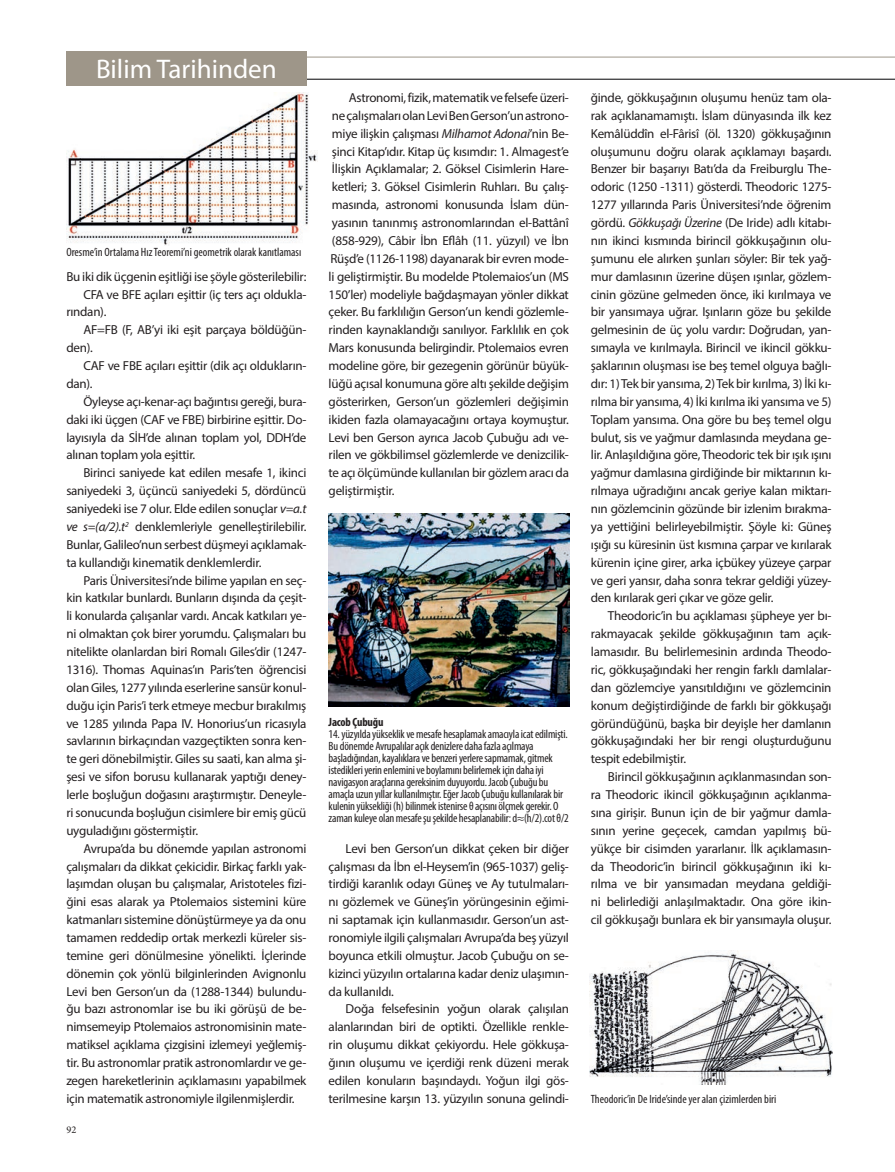
<style>
.page{position:relative;width:895px;height:1172px;background:#fff}
.page>*{position:absolute;margin:0;border:0;box-sizing:border-box;transform-origin:0 0}
.t1{font:27px "Myriad Pro";color:#fff}
.t2{font:13.05px/17.9px "Myriad Pro";letter-spacing:-.02em;color:#231f20;text-align:justify}
.t3{font:condensed 12px/12px "Myriad Pro";letter-spacing:-.015em;color:#231f20}
.t4{font:700 condensed 12px "Myriad Pro";letter-spacing:-.015em;color:#231f20}
.t5{font:10.35px "Minion Pro";color:#231f20}
.s1{font-style:italic}
</style>
<div class="page">
<img style="left:67px;top:93px;width:251px;height:152px">
<img style="left:329px;top:513px;width:241px;height:193px">
<img style="left:589px;top:950px;width:244px;height:134px">
<hr style="left:66px;top:79px;width:829px;height:1px;background:#000103">
<hr style="left:66px;top:57px;width:829px;height:1px;background:#9e9689">
<div style="left:66px;top:51px;width:241px;height:34px;background:#9e9689"></div>
<h1 class="t1" style="left:96px;top:52px;width:182px">Bilim Tarihinden</h1>
<p class="t3" style="left:66px;top:245px;width:236px">Oresme’in Ortalama Hız Teoremi’ni geometrik olarak kanıtlaması</p>
<p class="t2" style="left:66px;top:267px;width:242px">Bu iki dik üçgenin eşitliği ise şöyle gösterilebilir:</p>
<p class="t2" style="left:83px;top:285px;width:224px">CFA ve BFE açıları eşittir (iç ters açı oldukla-</p>
<p class="t2" style="left:66px;top:303px;width:42px">rından).</p>
<p class="t2" style="left:83px;top:321px;width:224px">AF=FB (F, AB’yi iki eşit parçaya böldüğün-</p>
<p class="t2" style="left:66px;top:338px;width:28px">den).</p>
<p class="t2" style="left:83px;top:356px;width:224px">CAF ve FBE açıları eşittir (dik açı oldukların-</p>
<p class="t2" style="left:66px;top:374px;width:28px">dan).</p>
<p class="t2" style="left:83px;top:392px;width:224px">Öyleyse açı-kenar-açı bağıntısı gereği, bura-</p>
<p class="t2" style="left:66px;top:410px;width:242px">daki iki üçgen (CAF ve FBE) birbirine eşittir. Do-</p>
<p class="t2" style="left:66px;top:428px;width:241px">layısıyla da SİH’de alınan toplam yol, DDH’de</p>
<p class="t2" style="left:66px;top:446px;width:130px">alınan toplam yola eşittir.</p>
<p class="t2" style="left:83px;top:463px;width:224px">Birinci saniyede kat edilen mesafe 1, ikinci</p>
<p class="t2" style="left:66px;top:481px;width:241px">saniyedeki 3, üçüncü saniyedeki 5, dördüncü</p>
<p class="t2" style="left:66px;top:499px;width:242px">saniyedeki ise 7 olur. Elde edilen sonuçlar <span class="s1">v=a.t</span></p>
<p class="t2" style="left:66px;top:517px;width:242px"><span class="s1">ve s=(a/2).t</span><sup>2</sup> denklemleriyle genelleştirilebilir.</p>
<p class="t2" style="left:66px;top:535px;width:242px">Bunlar, Galileo’nun serbest düşmeyi açıklamak-</p>
<p class="t2" style="left:66px;top:553px;width:196px">ta kullandığı kinematik denklemlerdir.</p>
<p class="t2" style="left:83px;top:571px;width:224px">Paris Üniversitesi’nde bilime yapılan en seç-</p>
<p class="t2" style="left:66px;top:588px;width:242px">kin katkılar bunlardı. Bunların dışında da çeşit-</p>
<p class="t2" style="left:66px;top:606px;width:242px">li konularda çalışanlar vardı. Ancak katkıları ye-</p>
<p class="t2" style="left:66px;top:624px;width:241px">ni olmaktan çok birer yorumdu. Çalışmaları bu</p>
<p class="t2" style="left:66px;top:642px;width:242px">nitelikte olanlardan biri Romalı Giles’dir (1247-</p>
<p class="t2" style="left:66px;top:660px;width:242px">1316). Thomas Aquinas’ın Paris’ten öğrencisi</p>
<p class="t2" style="left:66px;top:678px;width:242px">olan Giles, 1277 yılında eserlerine sansür konul-</p>
<p class="t2" style="left:66px;top:696px;width:241px">duğu için Paris’i terk etmeye mecbur bırakılmış</p>
<p class="t2" style="left:66px;top:713px;width:242px">ve 1285 yılında Papa IV. Honorius’un ricasıyla</p>
<p class="t2" style="left:66px;top:731px;width:242px">savlarının birkaçından vazgeçtikten sonra ken-</p>
<p class="t2" style="left:66px;top:749px;width:242px">te geri dönebilmiştir. Giles su saati, kan alma şi-</p>
<p class="t2" style="left:66px;top:767px;width:242px">şesi ve sifon borusu kullanarak yaptığı deney-</p>
<p class="t2" style="left:66px;top:785px;width:242px">lerle boşluğun doğasını araştırmıştır. Deneyle-</p>
<p class="t2" style="left:66px;top:803px;width:242px">ri sonucunda boşluğun cisimlere bir emiş gücü</p>
<p class="t2" style="left:66px;top:821px;width:133px">uyguladığını göstermiştir.</p>
<p class="t2" style="left:83px;top:838px;width:225px">Avrupa’da bu dönemde yapılan astronomi</p>
<p class="t2" style="left:66px;top:856px;width:242px">çalışmaları da dikkat çekicidir. Birkaç farklı yak-</p>
<p class="t2" style="left:66px;top:874px;width:241px">laşımdan oluşan bu çalışmalar, Aristoteles fizi-</p>
<p class="t2" style="left:66px;top:892px;width:241px">ğini esas alarak ya Ptolemaios sistemini küre</p>
<p class="t2" style="left:66px;top:910px;width:241px">katmanları sistemine dönüştürmeye ya da onu</p>
<p class="t2" style="left:66px;top:928px;width:242px">tamamen reddedip ortak merkezli küreler sis-</p>
<p class="t2" style="left:66px;top:946px;width:242px">temine geri dönülmesine yönelikti. İçlerinde</p>
<p class="t2" style="left:66px;top:964px;width:242px">dönemin çok yönlü bilginlerinden Avignonlu</p>
<p class="t2" style="left:66px;top:981px;width:242px">Levi ben Gerson’un da (1288-1344) bulundu-</p>
<p class="t2" style="left:66px;top:999px;width:242px">ğu bazı astronomlar ise bu iki görüşü de be-</p>
<p class="t2" style="left:66px;top:1017px;width:242px">nimsemeyip Ptolemaios astronomisinin mate-</p>
<p class="t2" style="left:66px;top:1035px;width:242px">matiksel açıklama çizgisini izlemeyi yeğlemiş-</p>
<p class="t2" style="left:66px;top:1053px;width:242px">tir. Bu astronomlar pratik astronomlardır ve ge-</p>
<p class="t2" style="left:66px;top:1071px;width:241px">zegen hareketlerinin açıklamasını yapabilmek</p>
<p class="t2" style="left:66px;top:1089px;width:230px">için matematik astronomiyle ilgilenmişlerdir.</p>
<p class="t5" style="left:66px;top:1122px;width:11px">92</p>
<p class="t2" style="left:329px;top:88px;width:242px;text-indent:20px">Astronomi, fizik, matematik ve felsefe üzeri&shy;ne çalışmaları olan Levi Ben Gerson’un astrono&shy;miye ilişkin çalışması <span class="s1">Milhamot Adonai</span>’nin Be&shy;şinci Kitap’ıdır. Kitap üç kısımdır: 1. Almagest’e İlişkin Açıklamalar; 2. Göksel Cisimlerin Hare&shy;ketleri; 3. Göksel Cisimlerin Ruhları. Bu çalış&shy;masında, astronomi konusunda İslam dün&shy;yasının tanınmış astronomlarından el-Battânî (858-929), Câbir İbn Eflâh (11. yüzyıl) ve İbn Rüşd’e (1126-1198) dayanarak bir evren mode&shy;li geliştirmiştir. Bu modelde Ptolemaios’un (MS 150’ler) modeliyle bağdaşmayan yönler dikkat çeker. Bu farklılığın Gerson’un kendi gözlemle&shy;rinden kaynaklandığı sanılıyor. Farklılık en çok Mars konusunda belirgindir. Ptolemaios evren modeline göre, bir gezegenin görünür büyük&shy;lüğü açısal konumuna göre altı şekilde değişim gösterirken, Gerson’un gözlemleri değişimin ikiden fazla olamayacağını ortaya koymuştur.<br>Levi ben Gerson ayrıca Jacob Çubuğu adı ve&shy;rilen ve gökbilimsel gözlemlerde ve denizcilik&shy;te açı ölçümünde kullanılan bir gözlem aracı da geliştirmiştir.</p>
<p class="t4" style="left:329px;top:714px;width:56px">Jacob Çubuğu</p>
<p class="t3" style="left:329px;top:728px;width:242px">14. yüzyılda yükseklik ve mesafe hesaplamak amacıyla icat edilmişti.<br>Bu dönemde Avrupalılar açık denizlere daha fazla açılmaya başladığından, kayalıklara ve benzeri yerlere sapmamak, gitmek istedikleri yerin enlemini ve boylamını belirlemek için daha iyi navigasyon araçlarına gereksinim duyuyordu. Jacob Çubuğu bu amaçla uzun yıllar kullanılmıştır. Eğer Jacob Çubuğu kullanılarak bir kulenin yüksekliği (h) bilinmek istenirse θ açısını ölçmek gerekir. O zaman kuleye olan mesafe şu şekilde hesaplanabilir: d≈(h/2).cot θ/2</p>
<p class="t2" style="left:329px;top:838px;width:242px;text-indent:17px">Levi ben Gerson’un dikkat çeken bir diğer çalışması da İbn el-Heysem’in (965-1037) geliş&shy;tirdiği karanlık odayı Güneş ve Ay tutulmaları&shy;nı gözlemek ve Güneş’in yörüngesinin eğimi&shy;ni saptamak için kullanmasıdır. Gerson’un ast&shy;ronomiyle ilgili çalışmaları Avrupa’da beş yüzyıl boyunca etkili olmuştur. Jacob Çubuğu on se&shy;kizinci yüzyılın ortalarına kadar deniz ulaşımın&shy;da kullanıldı.</p>
<p class="t2" style="left:329px;top:999px;width:242px;text-indent:17px">Doğa felsefesinin yoğun olarak çalışılan alanlarından biri de optikti. Özellikle renkle&shy;rin oluşumu dikkat çekiyordu. Hele gökkuşa&shy;ğının oluşumu ve içerdiği renk düzeni merak edilen konuların başındaydı. Yoğun ilgi gös&shy;terilmesine karşın 13. yüzyılın sonuna gelindi-</p>
<p class="t2" style="left:591px;top:88px;width:242px">ğinde, gökkuşağının oluşumu henüz tam ola&shy;rak açıklanamamıştı. İslam dünyasında ilk kez Kemâlüddîn el-Fârisî (öl. 1320) gökkuşağının oluşumunu doğru olarak açıklamayı başardı.<br>Benzer bir başarıyı Batı’da da Freiburglu The&shy;odoric (1250 -1311) gösterdi. Theodoric 1275- 1277 yıllarında Paris Üniversitesi’nde öğrenim gördü. <span class="s1">Gökkuşağı Üzerine</span> (De Iride) adlı kitabı&shy;nın ikinci kısmında birincil gökkuşağının olu&shy;şumunu ele alırken şunları söyler: Bir tek yağ&shy;mur damlasının üzerine düşen ışınlar, gözlem&shy;cinin gözüne gelmeden önce, iki kırılmaya ve bir yansımaya uğrar. Işınların göze bu şekilde gelmesinin de üç yolu vardır: Doğrudan, yan&shy;sımayla ve kırılmayla. Birincil ve ikincil gökku&shy;şaklarının oluşması ise beş temel olguya bağlı&shy;dır: 1) Tek bir yansıma, 2) Tek bir kırılma, 3) İki kı&shy;rılma bir yansıma, 4) İki kırılma iki yansıma ve 5)<br>Toplam yansıma. Ona göre bu beş temel olgu bulut, sis ve yağmur damlasında meydana ge&shy;lir. Anlaşıldığına göre, Theodoric tek bir ışık ışını yağmur damlasına girdiğinde bir miktarının kı&shy;rılmaya uğradığını ancak geriye kalan miktarı&shy;nın gözlemcinin gözünde bir izlenim bırakma&shy;ya yettiğini belirleyebilmiştir. Şöyle ki: Güneş ışığı su küresinin üst kısmına çarpar ve kırılarak kürenin içine girer, arka içbükey yüzeye çarpar ve geri yansır, daha sonra tekrar geldiği yüzey&shy;den kırılarak geri çıkar ve göze gelir.</p>
<p class="t2" style="left:591px;top:606px;width:242px;text-indent:17px">Theodoric’in bu açıklaması şüpheye yer bı&shy;rakmayacak şekilde gökkuşağının tam açık&shy;lamasıdır. Bu belirlemesinin ardında Theodo&shy;ric, gökkuşağındaki her rengin farklı damlalar&shy;dan gözlemciye yansıtıldığını ve gözlemcinin konum değiştirdiğinde de farklı bir gökkuşağı göründüğünü, başka bir deyişle her damlanın gökkuşağındaki her bir rengi oluşturduğunu tespit edebilmiştir.</p>
<p class="t2" style="left:591px;top:767px;width:242px;text-indent:17px">Birincil gökkuşağının açıklanmasından son&shy;ra Theodoric ikincil gökkuşağının açıklanma&shy;sına girişir. Bunun için de bir yağmur damla&shy;sının yerine geçecek, camdan yapılmış bü&shy;yükçe bir cisimden yararlanır. İlk açıklamasın&shy;da Theodoric’in birincil gökkuşağının iki kı&shy;rılma ve bir yansımadan meydana geldiği&shy;ni belirlediği anlaşılmaktadır. Ona göre ikin&shy;cil gökkuşağı bunlara ek bir yansımayla oluşur.</p>
<p class="t3" style="left:591px;top:1092px;width:187px">Theodoric’in De Iride’sinde yer alan çizimlerden biri</p>
</div>
